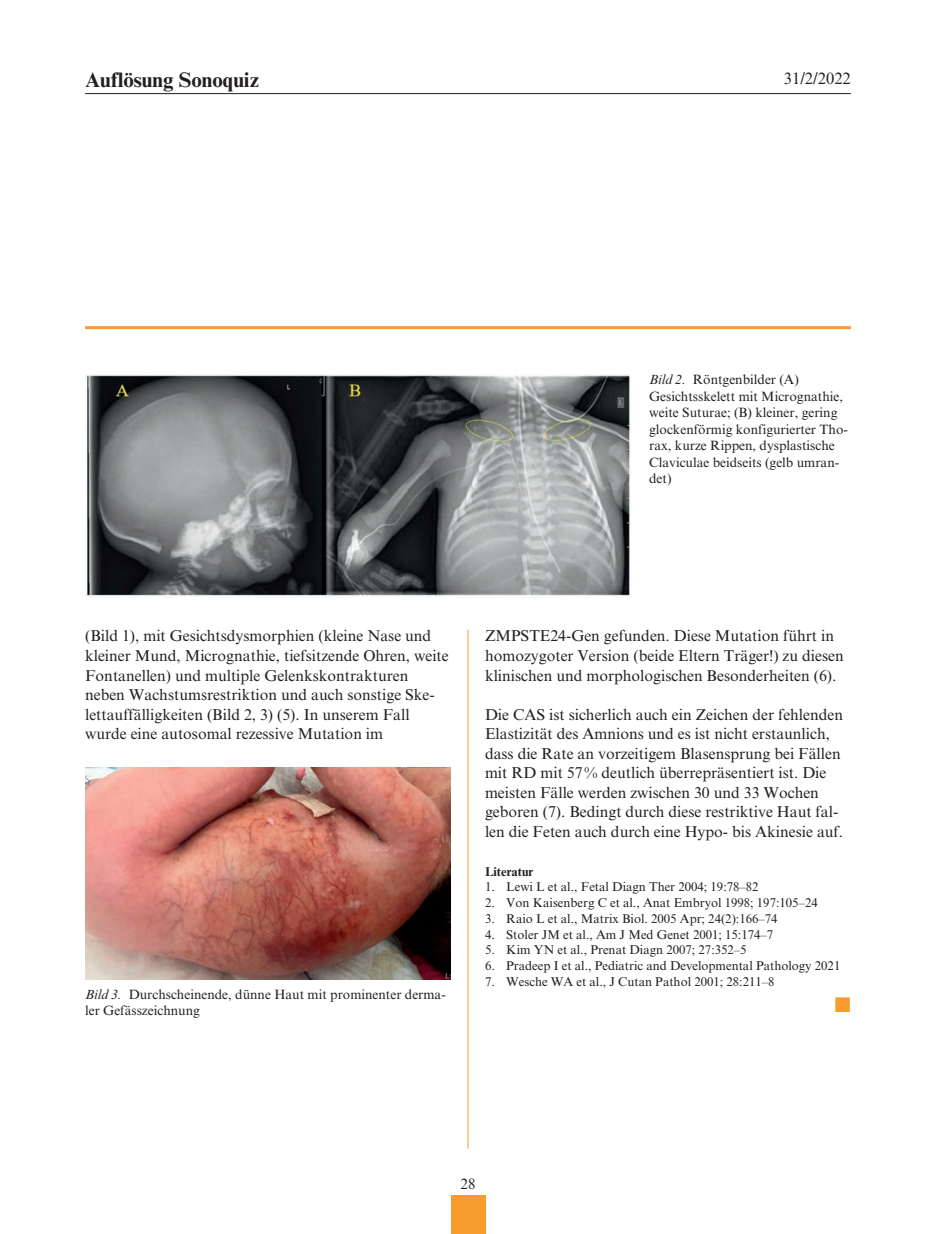
<style>
.page{position:relative;width:936px;height:1234px;background:#fff}
.page>*{position:absolute;margin:0;border:0;box-sizing:border-box;transform-origin:0 0}
.t1{font:700 21px "Times New Roman MT Std";color:#231f20}
.t2{font:21px "Zapf Dingbats Std";color:#f89b2f}
.t3{font:16.5px "Times New Roman MT Std";color:#231f20}
.t4{font:15.75px/19.5px "Times New Roman MT Std";color:#231f20}
.t5{font:15px "Times New Roman MT Std";color:#231f20}
.t6{font:13.5px/16.5px "Times New Roman MT Std";color:#231f20}
.t7{font:12.75px "Times New Roman MT Std";color:#231f20}
.t8{font:700 12.75px "Times New Roman MT Std";color:#231f20}
.s1{font-style:italic}
</style>
<div class="page">
<hr style="left:85px;top:93px;width:765px;height:1px;background:#231f20">
<hr style="left:85px;top:326px;width:765px;height:3px;background:#f89b2f">
<div style="left:451px;top:1195px;width:35px;height:38px;background:#f89b2f"></div>
<hr style="left:467px;top:629px;width:1px;height:519px;background:#f89b2f">
<img style="left:85px;top:374px;width:546px;height:223px">
<img style="left:85px;top:767px;width:366px;height:212px">
<h1 class="t1" style="left:85px;top:73px;width:175px">Auflösung Sonoquiz</h1>
<p class="t3" style="left:783px;top:72px;width:69px">31/2/2022</p>
<p class="t6" style="left:649px;top:372px;width:200px"><span class="s1">Bild 2.</span> Röntgenbilder (A)<br>Gesichtsskelett mit Micrognathie, weite Suturae; (B) kleiner, gering glockenförmig konfigurierter Tho&shy;rax, kurze Rippen, dysplastische<br>Claviculae beidseits (gelb umran&shy;det)</p>
<p class="t4" style="left:85px;top:627px;width:365px">(Bild 1), mit Gesichtsdysmorphien (kleine Nase und kleiner Mund, Micrognathie, tiefsitzende Ohren, weite Fontanellen) und multiple Gelenkskontrakturen neben Wachstumsrestriktion und auch sonstige Ske&shy;lettauffälligkeiten (Bild 2, 3) (5). In unserem Fall wurde eine autosomal rezessive Mutation im</p>
<p class="t6" style="left:85px;top:986px;width:362px"><span class="s1">Bild 3.</span> Durchscheinende, dünne Haut mit prominenter derma&shy;ler Gefässzeichnung</p>
<p class="t4" style="left:485px;top:627px;width:360px">ZMPSTE24-Gen gefunden. Diese Mutation führt in homozygoter Version (beide Eltern Träger!) zu diesen klinischen und morphologischen Besonderheiten (6).</p>
<p class="t4" style="left:485px;top:705px;width:359px">Die CAS ist sicherlich auch ein Zeichen der fehlenden Elastizität des Amnions und es ist nicht erstaunlich, dass die Rate an vorzeitigem Blasensprung bei Fällen mit RD mit 57 % deutlich überrepräsentiert ist. Die meisten Fälle werden zwischen 30 und 33 Wochen geboren (7). Bedingt durch diese restriktive Haut fal&shy;len die Feten auch durch eine Hypo- bis Akinesie auf.</p>
<p class="t8" style="left:485px;top:866px;width:50px">Literatur</p>
<p class="t7" style="left:485px;top:882px;width:275px">1. Lewi L et al., Fetal Diagn Ther 2004; 19:78–82</p>
<p class="t7" style="left:485px;top:897px;width:334px">2. Von Kaisenberg C et al., Anat Embryol 1998; 197:105–24</p>
<p class="t7" style="left:485px;top:913px;width:294px">3. Raio L et al., Matrix Biol. 2005 Apr; 24(2):166–74</p>
<p class="t7" style="left:485px;top:929px;width:290px">4. Stoler JM et al., Am J Med Genet 2001; 15:174–7</p>
<p class="t7" style="left:485px;top:945px;width:263px">5. Kim YN et al., Prenat Diagn 2007; 27:352–5</p>
<p class="t7" style="left:485px;top:960px;width:357px">6. Pradeep I et al., Pediatric and Developmental Pathology 2021</p>
<p class="t7" style="left:485px;top:976px;width:291px">7. Wesche WA et al., J Cutan Pathol 2001; 28:211–8</p>
<h1 class="t2" style="left:834px;top:992px;width:17px">■</h1>
<p class="t5" style="left:460px;top:1178px;width:16px">28</p>
</div>
